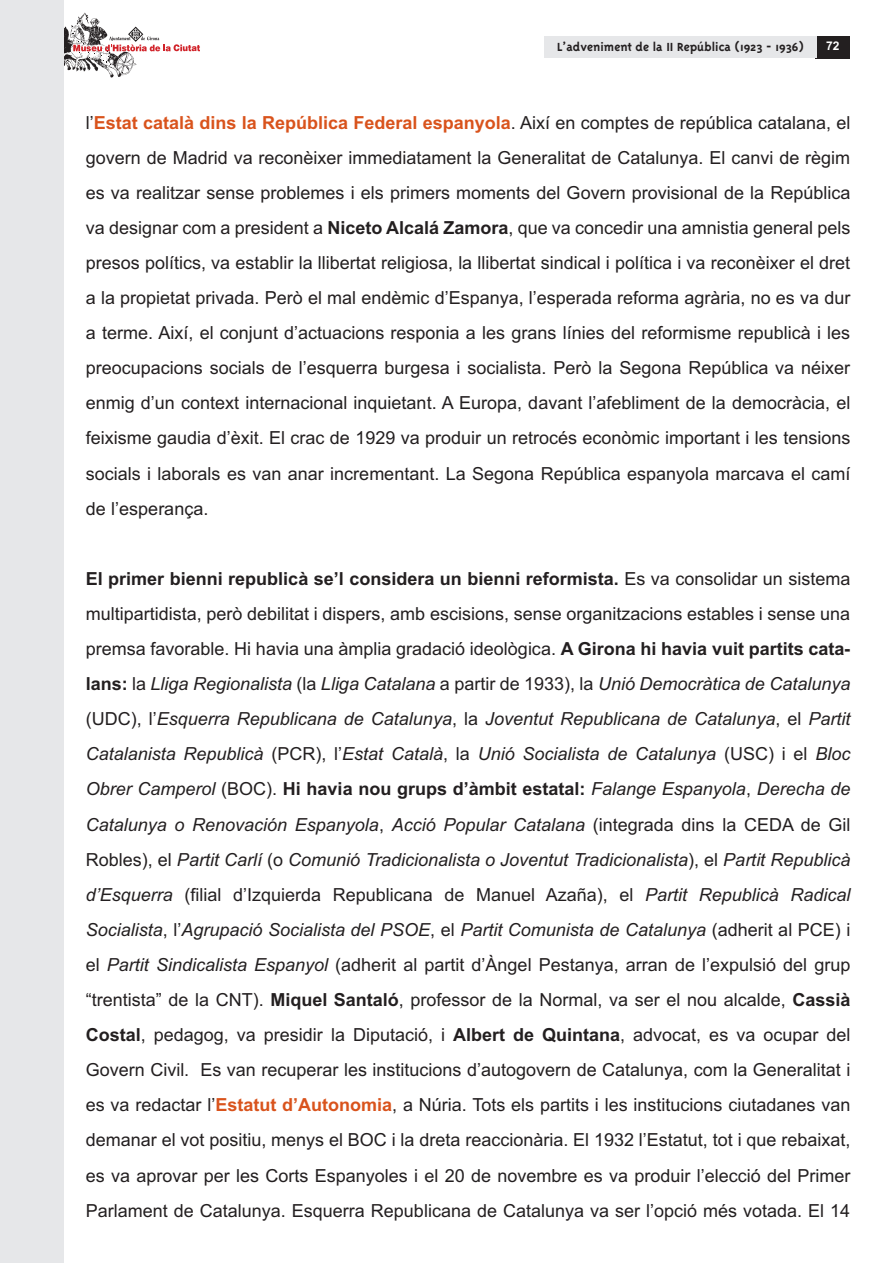
<style>
.page{position:relative;width:893px;height:1263px;background:#fff}
.page>*{position:absolute;margin:0;border:0;box-sizing:border-box;transform-origin:0 0}
.t1{font:18px/35.1px "Arial MS";color:#231f20;text-align:justify}
.t2{font:18px/35.1px "Arial Italic MS";color:#231f20;text-align:justify}
.t3{font:18px "Arial Bold MS";color:#d9531c}
.t4{font:18px "Arial Bold MS";color:#231f20}
.t5{font:700 13.5px "Triplex";color:#231f20}
.t6{font:12px "Arial Bold MS";color:#fff}
.s1{font-family:"Arial MS";color:#231f20}
.s2{font-family:"Arial Bold MS"}
.s3{font-family:"Arial MS"}
.s4{font-family:"Arial Italic MS"}
.s5{font-family:"Arial Bold MS";color:#d9531c}
</style>
<div class="page">
<svg style="left:64px;top:13px;width:136px;height:65px"></svg>
<div style="left:815px;top:36px;width:35px;height:22px;background:#231f20"></div>
<div style="left:0;top:1px;width:64px;height:1262px;background:#e6e7e9"></div>
<div style="left:544px;top:36px;width:273px;height:22px;background:#e6e7e9"></div>
<p class="t5" style="left:557px;top:38px;width:248px">L’adveniment de la II República (1923 - 1936)</p>
<p class="t6" style="left:826px;top:39px;width:15px">72</p>
<p class="t3" style="left:86px;top:112px;width:766px"><span class="s1">l’</span>Estat català dins la República Federal espanyola<span class="s1">. Així en comptes de república catalana, el</span></p>
<p class="t1" style="left:86px;top:140px;width:766px">govern de Madrid va reconèixer immediatament la Generalitat de Catalunya. El canvi de règim es va realitzar sense problemes i els primers moments del Govern provisional de la República va designar com a president a <span class="s2">Niceto Alcalá Zamora</span>, que va concedir una amnistia general pels presos polítics, va establir la llibertat religiosa, la llibertat sindical i política i va reconèixer el dret a la propietat privada. Però el mal endèmic d’Espanya, l’esperada reforma agrària, no es va dur a terme. Així, el conjunt d’actuacions responia a les grans línies del reformisme republicà i les preocupacions socials de l’esquerra burgesa i socialista. Però la Segona República va néixer enmig d’un context internacional inquietant. A Europa, davant l’afebliment de la democràcia, el feixisme gaudia d’èxit. El crac de 1929 va produir un retrocés econòmic important i les tensions socials i laborals es van anar incrementant. La Segona República espanyola marcava el camí de l’esperança.</p>
<p class="t4" style="left:86px;top:568px;width:766px">El primer bienni republicà se’l considera un bienni reformista. <span class="s3">Es va consolidar un sistema</span></p>
<p class="t1" style="left:86px;top:596px;width:766px">multipartidista, però debilitat i dispers, amb escisions, sense organitzacions estables i sense una premsa favorable. Hi havia una àmplia gradació ideològica. <span class="s2">A Girona hi havia vuit partits cata-</span></p>
<p class="t2" style="left:86px;top:666px;width:766px"><span class="s2">lans:</span> <span class="s3">la</span> Lliga Regionalista <span class="s3">(la</span> Lliga Catalana <span class="s3">a partir de 1933), la</span> Unió Democràtica de Catalunya <span class="s3">(UDC), l’</span>Esquerra Republicana de Catalunya<span class="s3">, la</span> Joventut Republicana de Catalunya<span class="s3">, el</span> Partit Catalanista Republicà <span class="s3">(PCR), l’</span>Estat Català<span class="s3">, la</span> Unió Socialista de Catalunya <span class="s3">(USC) i el</span> Bloc Obrer Camperol <span class="s3">(BOC).</span> <span class="s2">Hi havia nou grups d’àmbit estatal:</span> Falange Espanyola<span class="s3">,</span> Derecha de Catalunya o Renovación Espanyola<span class="s3">,</span> Acció Popular Catalana <span class="s3">(integrada dins la CEDA de Gil Robles), el</span> Partit Carlí <span class="s3">(o</span> Comunió Tradicionalista o Joventut Tradicionalista<span class="s3">), el</span> Partit Republicà</p>
<p class="t1" style="left:86px;top:877px;width:766px"><span class="s4">d’Esquerra</span> (filial d’Izquierda Republicana de Manuel Azaña), el <span class="s4">Partit Republicà Radical</span></p>
<p class="t2" style="left:86px;top:912px;width:766px">Socialista<span class="s3">, l’</span>Agrupació Socialista del PSOE<span class="s3">, el</span> Partit Comunista de Catalunya <span class="s3">(adherit al PCE) i</span></p>
<p class="t1" style="left:86px;top:947px;width:766px">el <span class="s4">Partit Sindicalista Espanyol</span> (adherit al partit d’Àngel Pestanya, arran de l’expulsió del grup “trentista” de la CNT). <span class="s2">Miquel Santaló</span>, professor de la Normal, va ser el nou alcalde, <span class="s2">Cassià Costal</span>, pedagog, va presidir la Diputació, i <span class="s2">Albert de Quintana</span>, advocat, es va ocupar del Govern Civil. Es van recuperar les institucions d’autogovern de Catalunya, com la Generalitat i es va redactar l’<span class="s5">Estatut d’Autonomia</span>, a Núria. Tots els partits i les institucions ciutadanes van demanar el vot positiu, menys el BOC i la dreta reaccionària. El 1932 l’Estatut, tot i que rebaixat, es va aprovar per les Corts Espanyoles i el 20 de novembre es va produir l’elecció del Primer Parlament de Catalunya. Esquerra Republicana de Catalunya va ser l’opció més votada. El 14</p>
</div>
